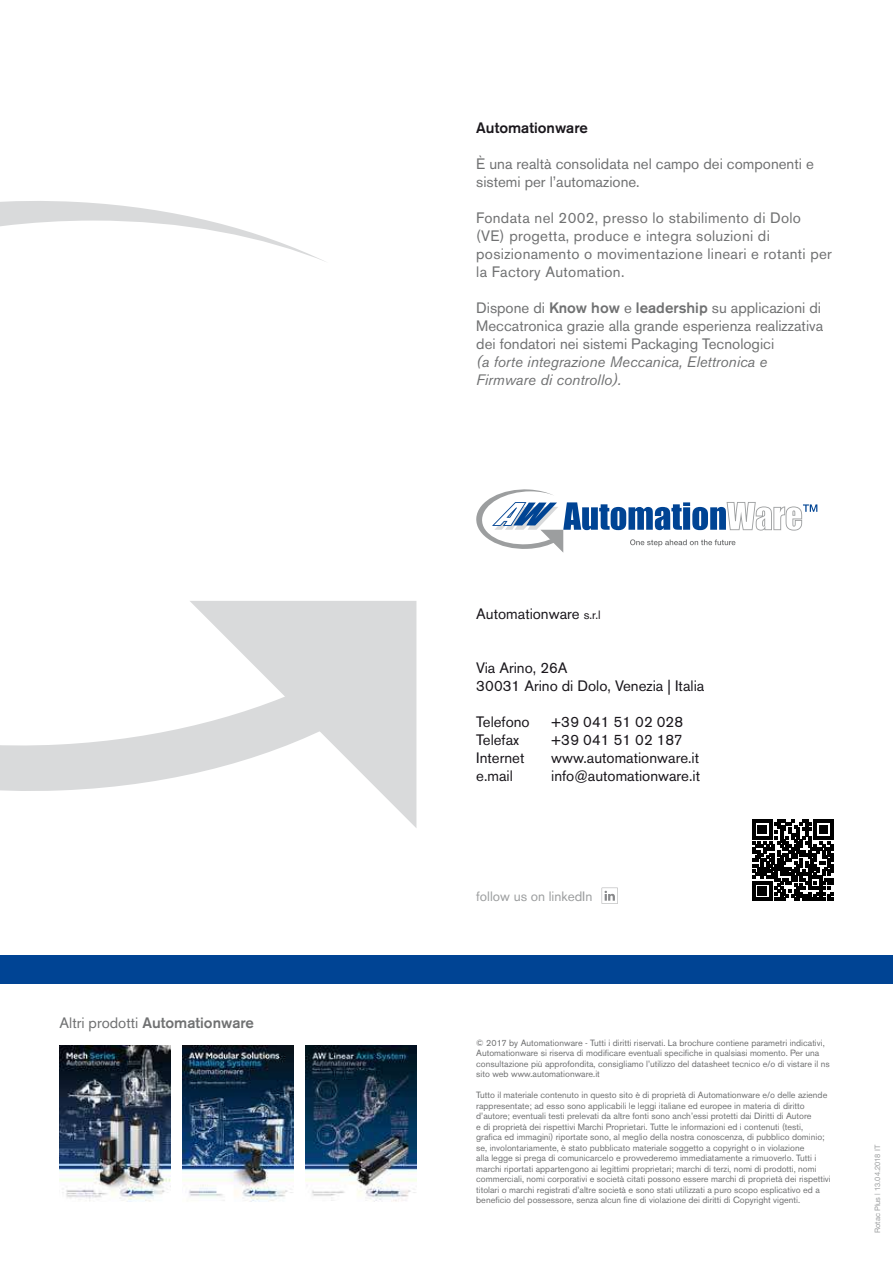
<style>
.page{position:relative;width:893px;height:1263px;background:#fff}
.page>*{position:absolute;margin:0;border:0;box-sizing:border-box;transform-origin:0 0}
.t1{font:15px/18px "Akzidenz Grotesk BE";color:#707172}
.t2{font:15px/18px "Akzidenz Grotesk BE";color:#1a171c}
.t3{font:15px/18px "Akzidenz Grotesk BE";letter-spacing:.02em;color:#707172}
.t4{font:italic 15px/18px "Akzidenz Grotesk BE";color:#707172}
.t5{font:500 15px "Akzidenz Grotesk BE";color:#707172}
.t6{font:500 15px "Akzidenz Grotesk BE";color:#1a171c}
.t7{font:13.5px "Akzidenz Grotesk BE";color:#9c9e9f}
.t8{font:9px/10.5px "Akzidenz Grotesk BE";color:#707172}
.t9{font:7.5px "Helvetica Neue";color:#9c9e9f}
.s1{font-weight:400}
.s2{font-weight:500}
.s3{font-size:12px}
</style>
<div class="page">
<svg style="left:752px;top:819px;width:81px;height:82px"></svg>
<svg style="left:358px;top:601px;width:58px;height:227px;background:#dddedf"></svg>
<svg style="left:0;top:201px;width:358px;height:590px"></svg>
<svg style="left:602px;top:888px;width:16px;height:16px"></svg>
<div style="left:0;top:955px;width:893px;height:29px;background:#004494"></div>
<img style="left:182px;top:1046px;width:112px;height:156px">
<img style="left:305px;top:1046px;width:112px;height:156px">
<img style="left:59px;top:1046px;width:112px;height:156px">
<svg style="left:476px;top:489px;width:341px;height:64px"></svg>
<h1 class="t5" style="left:60px;top:1014px;width:196px"><span class="s1">Altri prodotti</span> Automationware</h1>
<h1 class="t6" style="left:476px;top:119px;width:113px">Automationware</h1>
<h1 class="t1" style="left:476px;top:155px;width:339px">È una realtà consolidata nel campo dei componenti e sistemi per l’automazione.</h1>
<h1 class="t3" style="left:476px;top:209px;width:357px">Fondata nel 2002, presso lo stabilimento di Dolo (VE) progetta, produce e integra soluzioni di posizionamento o movimentazione lineari e rotanti per la Factory Automation.</h1>
<h1 class="t1" style="left:476px;top:299px;width:348px">Dispone di <span class="s2">Know how</span> e <span class="s2">leadership</span> su applicazioni di<br>Meccatronica grazie alla grande esperienza realizzativa dei fondatori nei sistemi Packaging Tecnologici</h1>
<h1 class="t4" style="left:476px;top:353px;width:293px">(a forte integrazione Meccanica, Elettronica e<br>Firmware di controllo).</h1>
<h1 class="t2" style="left:476px;top:605px;width:126px">Automationware <span class="s3">s.r.l</span></h1>
<h1 class="t2" style="left:476px;top:659px;width:230px">Via Arino, 26A<br>30031 Arino di Dolo, Venezia | Italia</h1>
<h1 class="t2" style="left:476px;top:713px;width:55px">Telefono</h1>
<h1 class="t2" style="left:551px;top:713px;width:133px">+39 041 51 02 028</h1>
<h1 class="t2" style="left:476px;top:731px;width:44px">Telefax</h1>
<h1 class="t2" style="left:551px;top:731px;width:133px">+39 041 51 02 187</h1>
<h1 class="t2" style="left:476px;top:749px;width:50px">Internet</h1>
<h1 class="t2" style="left:551px;top:749px;width:149px">www.automationware.it</h1>
<h1 class="t2" style="left:476px;top:767px;width:38px">e.mail</h1>
<h1 class="t2" style="left:551px;top:767px;width:150px">info@automationware.it</h1>
<h2 class="t7" style="left:476px;top:888px;width:118px">follow us on linkedIn</h2>
<p class="t8" style="left:476px;top:1037px;width:355px">© 2017 by Automationware - Tutti i diritti riservati. La brochure contiene parametri indicativi, Automationware si riserva di modificare eventuali specifiche in qualsiasi momento. Per una consultazione più approfondita, consigliamo l’utilizzo del datasheet tecnico e/o di vistare il ns sito web www.automationware.it</p>
<p class="t8" style="left:476px;top:1090px;width:356px">Tutto il materiale contenuto in questo sito è di proprietà di Automationware e/o delle aziende rappresentate; ad esso sono applicabili le leggi italiane ed europee in materia di diritto d’autore; eventuali testi prelevati da altre fonti sono anch’essi protetti dai Diritti di Autore<br>e di proprietà dei rispettivi Marchi Proprietari. Tutte le informazioni ed i contenuti (testi, grafica ed immagini) riportate sono, al meglio della nostra conoscenza, di pubblico dominio; se, involontariamente, è stato pubblicato materiale soggetto a copyright o in violazione<br>alla legge si prega di comunicarcelo e provvederemo immediatamente a rimuoverlo. Tutti i marchi riportati appartengono ai legittimi proprietari; marchi di terzi, nomi di prodotti, nomi commerciali, nomi corporativi e società citati possono essere marchi di proprietà dei rispettivi titolari o marchi registrati d’altre società e sono stati utilizzati a puro scopo esplicativo ed a beneficio del possessore, senza alcun fine di violazione dei diritti di Copyright vigenti.</p>
<p class="t9" style="left:873px;top:1233px;width:90px;rotate:-90deg">Rotac Plus | 13.04.2018 IT</p>
</div>
